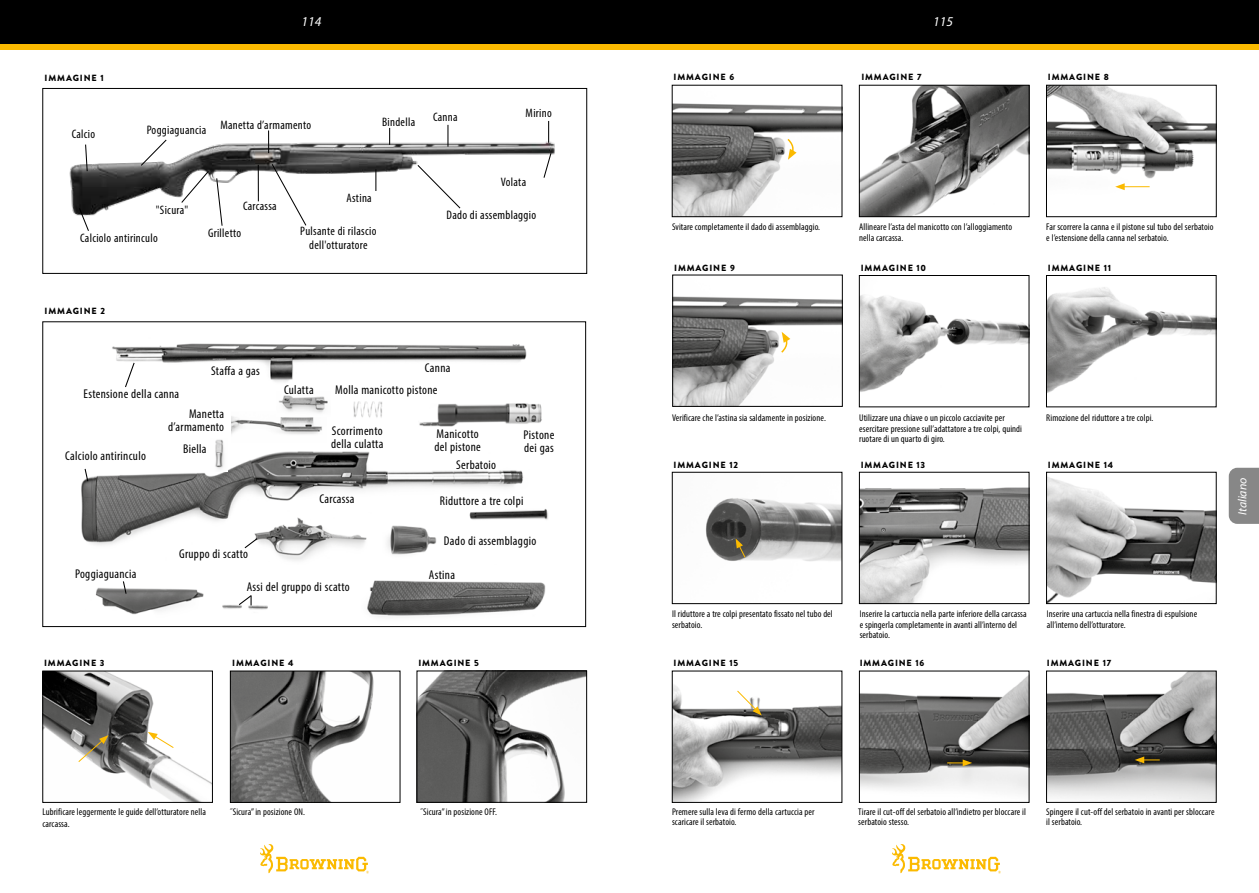
<style>
.page{position:relative;width:1259px;height:893px;background:#fff}
.page>*{position:absolute;margin:0;border:0;box-sizing:border-box;transform-origin:0 0}
.t1{font:italic 13.5px "Myriad Pro";color:#fff}
.t2{font:condensed 12.75px/12.8px "Myriad Pro";letter-spacing:.025em;color:#000}
.t3{font:condensed 12.3px/14.4px "Myriad Pro";letter-spacing:.025em;color:#000;text-align:center}
.t4{font:italic 12px "Myriad Pro";color:#fff}
.t5{font:condensed 9.75px/10.5px "Myriad Pro";letter-spacing:.01em;color:#000}
.t6{font:900 9px "Brandon Grotesque";letter-spacing:.095em;color:#000}
</style>
<div class="page">
<div style="left:0;top:0;width:1259px;height:45px;background:#000"></div>
<div style="left:0;top:44px;width:1259px;height:5px;background:#fbba00"></div>
<svg style="left:260px;top:844px;width:109px;height:29px"></svg>
<svg style="left:892px;top:844px;width:108px;height:29px"></svg>
<img style="left:69px;top:137px;width:486px;height:79px">
<div style="left:43px;top:88px;width:544px;height:186px;border:1px solid #000"></div>
<svg style="left:447px;top:125px;width:1px;height:22px"></svg>
<svg style="left:543px;top:152px;width:9px;height:27px"></svg>
<svg style="left:375px;top:169px;width:1px;height:22px"></svg>
<hr style="left:258px;top:165px;width:1px;height:36px;background:#000">
<svg style="left:216px;top:177px;width:7px;height:49px"></svg>
<svg style="left:84px;top:143px;width:4px;height:29px"></svg>
<svg style="left:389px;top:128px;width:1px;height:17px"></svg>
<svg style="left:180px;top:170px;width:30px;height:34px"></svg>
<svg style="left:271px;top:163px;width:36px;height:63px"></svg>
<svg style="left:416px;top:164px;width:45px;height:46px"></svg>
<svg style="left:268px;top:130px;width:1px;height:23px"></svg>
<svg style="left:78px;top:207px;width:12px;height:24px"></svg>
<svg style="left:548px;top:121px;width:1px;height:22px"></svg>
<svg style="left:140px;top:139px;width:28px;height:28px"></svg>
<div style="left:1228px;top:468px;width:31px;height:56px;background:#878787"></div>
<img style="left:674px;top:103px;width:166px;height:112px">
<div style="left:672px;top:85px;width:170px;height:132px;border:1px solid #000"></div>
<img style="left:1048px;top:87px;width:166px;height:104px">
<div style="left:1046px;top:85px;width:170px;height:132px;border:1px solid #000"></div>
<svg style="left:1115px;top:183px;width:34px;height:7px"></svg>
<img style="left:674px;top:296px;width:166px;height:109px">
<div style="left:672px;top:275px;width:170px;height:132px;border:1px solid #000"></div>
<img style="left:705px;top:498px;width:135px;height:63px">
<div style="left:672px;top:472px;width:170px;height:132px;border:1px solid #000"></div>
<svg style="left:735px;top:538px;width:11px;height:20px"></svg>
<img style="left:861px;top:295px;width:166px;height:97px">
<div style="left:859px;top:275px;width:170px;height:132px;border:1px solid #000"></div>
<img style="left:1048px;top:287px;width:166px;height:106px">
<div style="left:1046px;top:275px;width:170px;height:132px;border:1px solid #000"></div>
<img style="left:1048px;top:477px;width:166px;height:125px">
<div style="left:1046px;top:472px;width:170px;height:132px;border:1px solid #000"></div>
<img style="left:861px;top:487px;width:166px;height:115px">
<div style="left:859px;top:472px;width:170px;height:132px;border:1px solid #000"></div>
<img style="left:861px;top:676px;width:166px;height:116px">
<div style="left:859px;top:671px;width:170px;height:132px;border:1px solid #000"></div>
<svg style="left:947px;top:759px;width:25px;height:7px"></svg>
<img style="left:1048px;top:673px;width:166px;height:128px">
<div style="left:1046px;top:671px;width:170px;height:132px;border:1px solid #000"></div>
<svg style="left:1134px;top:756px;width:25px;height:7px"></svg>
<img style="left:674px;top:685px;width:166px;height:116px">
<div style="left:672px;top:671px;width:170px;height:132px;border:1px solid #000"></div>
<svg style="left:736px;top:690px;width:25px;height:25px"></svg>
<img style="left:419px;top:673px;width:166px;height:127px">
<div style="left:417px;top:671px;width:170px;height:131px;border:1px solid #000"></div>
<img style="left:45px;top:673px;width:166px;height:128px">
<div style="left:43px;top:671px;width:170px;height:132px;border:1px solid #000"></div>
<img style="left:232px;top:673px;width:142px;height:128px">
<div style="left:230px;top:671px;width:170px;height:132px;border:1px solid #000"></div>
<img style="left:81px;top:451px;width:442px;height:94px">
<img style="left:112px;top:343px;width:415px;height:39px">
<img style="left:232px;top:416px;width:90px;height:18px">
<img style="left:279px;top:395px;width:49px;height:18px">
<img style="left:361px;top:580px;width:193px;height:48px">
<img style="left:247px;top:509px;width:125px;height:52px">
<img style="left:222px;top:605px;width:46px;height:5px">
<img style="left:419px;top:403px;width:123px;height:24px">
<img style="left:353px;top:401px;width:29px;height:17px">
<img style="left:464px;top:501px;width:84px;height:21px">
<svg style="left:124px;top:362px;width:11px;height:26px"></svg>
<svg style="left:84px;top:468px;width:5px;height:14px"></svg>
<svg style="left:243px;top:537px;width:15px;height:12px"></svg>
<svg style="left:238px;top:595px;width:14px;height:11px"></svg>
<img style="left:95px;top:588px;width:109px;height:27px">
<img style="left:382px;top:521px;width:58px;height:34px">
<img style="left:211px;top:439px;width:16px;height:32px">
<svg style="left:122px;top:581px;width:5px;height:14px"></svg>
<div style="left:43px;top:322px;width:543px;height:305px;border:1px solid #000"></div>
<img style="left:861px;top:87px;width:166px;height:128px">
<div style="left:859px;top:85px;width:170px;height:132px;border:1px solid #000"></div>
<svg style="left:779px;top:332px;width:11px;height:22px"></svg>
<svg style="left:786px;top:137px;width:10px;height:23px"></svg>
<svg style="left:148px;top:732px;width:26px;height:17px"></svg>
<svg style="left:78px;top:735px;width:30px;height:28px"></svg>
<p class="t6" style="left:45px;top:72px;width:61px">IMMAGINE 1</p>
<p class="t3" style="left:72px;top:126px;width:25px">Calcio</p>
<h1 class="t1" style="left:301px;top:13px;width:21px">114</h1>
<h1 class="t1" style="left:933px;top:13px;width:21px">115</h1>
<p class="t3" style="left:147px;top:123px;width:61px">Poggiaguancia</p>
<p class="t3" style="left:220px;top:117px;width:92px">Manetta d’armamento</p>
<p class="t3" style="left:382px;top:115px;width:35px">Bindella</p>
<p class="t3" style="left:433px;top:110px;width:26px">Canna</p>
<p class="t3" style="left:525px;top:106px;width:28px">Mirino</p>
<p class="t3" style="left:501px;top:175px;width:27px">Volata</p>
<p class="t6" style="left:673px;top:71px;width:62px">IMMAGINE 6</p>
<p class="t6" style="left:861px;top:71px;width:62px">IMMAGINE 7</p>
<p class="t3" style="left:156px;top:202px;width:34px">"Sicura"</p>
<p class="t3" style="left:80px;top:231px;width:79px">Calciolo antirinculo</p>
<p class="t3" style="left:243px;top:199px;width:35px">Carcassa</p>
<p class="t3" style="left:208px;top:225px;width:35px">Grilletto</p>
<p class="t3" style="left:346px;top:190px;width:27px">Astina</p>
<p class="t3" style="left:300px;top:223px;width:78px">Pulsante di rilascio dell'otturatore</p>
<p class="t3" style="left:446px;top:208px;width:91px">Dado di assemblaggio</p>
<p class="t6" style="left:45px;top:305px;width:62px">IMMAGINE 2</p>
<h2 class="t2" style="left:84px;top:387px;width:97px">Estensione della canna</h2>
<h2 class="t2" style="left:211px;top:364px;width:50px">Staffa a gas</h2>
<h2 class="t2" style="left:65px;top:450px;width:82px">Calciolo antirinculo</h2>
<h2 class="t2" style="left:168px;top:407px;width:58px;text-align:right">Manetta d’armamento</h2>
<h2 class="t2" style="left:183px;top:442px;width:25px">Biella</h2>
<h2 class="t2" style="left:179px;top:547px;width:70px">Gruppo di scatto</h2>
<h2 class="t2" style="left:425px;top:362px;width:27px">Canna</h2>
<h2 class="t2" style="left:284px;top:383px;width:31px">Culatta</h2>
<h2 class="t2" style="left:335px;top:383px;width:104px">Molla manicotto pistone</h2>
<h2 class="t2" style="left:331px;top:424px;width:54px">Scorrimento della culatta</h2>
<h2 class="t2" style="left:523px;top:428px;width:32px">Pistone dei gas</h2>
<h2 class="t2" style="left:434px;top:428px;width:48px">Manicotto del pistone</h2>
<h2 class="t2" style="left:456px;top:458px;width:41px">Serbatoio</h2>
<h2 class="t2" style="left:319px;top:492px;width:37px">Carcassa</h2>
<h2 class="t2" style="left:440px;top:494px;width:85px">Riduttore a tre colpi</h2>
<h2 class="t2" style="left:444px;top:534px;width:94px">Dado di assemblaggio</h2>
<h2 class="t2" style="left:75px;top:568px;width:63px">Poggiaguancia</h2>
<h2 class="t2" style="left:247px;top:580px;width:105px">Assi del gruppo di scatto</h2>
<h2 class="t2" style="left:429px;top:568px;width:28px">Astina</h2>
<p class="t5" style="left:672px;top:222px;width:150px">Svitare completamente il dado di assemblaggio.</p>
<p class="t6" style="left:674px;top:262px;width:62px">IMMAGINE 9</p>
<p class="t5" style="left:859px;top:222px;width:154px">Allineare l’asta del manicotto con l’alloggiamento nella carcassa.</p>
<p class="t6" style="left:860px;top:262px;width:67px">IMMAGINE 10</p>
<p class="t5" style="left:672px;top:413px;width:155px">Verificare che l’astina sia saldamente in posizione.</p>
<p class="t6" style="left:673px;top:458px;width:66px">IMMAGINE 12</p>
<p class="t5" style="left:859px;top:413px;width:164px">Utilizzare una chiave o un piccolo cacciavite per esercitare pressione sull’adattatore a tre colpi, quindi ruotare di un quarto di giro.</p>
<p class="t6" style="left:860px;top:458px;width:66px">IMMAGINE 13</p>
<p class="t5" style="left:672px;top:608px;width:162px">Il riduttore a tre colpi presentato fissato nel tubo del serbatoio.</p>
<p class="t5" style="left:859px;top:608px;width:169px">Inserire la cartuccia nella parte inferiore della carcassa e spingerla completamente in avanti all’interno del serbatoio.</p>
<p class="t6" style="left:44px;top:657px;width:62px">IMMAGINE 3</p>
<p class="t6" style="left:232px;top:657px;width:63px">IMMAGINE 4</p>
<p class="t6" style="left:418px;top:657px;width:62px">IMMAGINE 5</p>
<p class="t6" style="left:859px;top:657px;width:66px">IMMAGINE 16</p>
<p class="t6" style="left:673px;top:657px;width:66px">IMMAGINE 15</p>
<p class="t6" style="left:1048px;top:71px;width:62px">IMMAGINE 8</p>
<p class="t5" style="left:1046px;top:222px;width:169px">Far scorrere la canna e il pistone sul tubo del serbatoio e l’estensione della canna nel serbatoio.</p>
<p class="t6" style="left:1048px;top:262px;width:65px">IMMAGINE 11</p>
<p class="t5" style="left:1046px;top:413px;width:109px">Rimozione del riduttore a tre colpi.</p>
<p class="t6" style="left:1048px;top:458px;width:67px">IMMAGINE 14</p>
<p class="t5" style="left:1046px;top:608px;width:152px">Inserire una cartuccia nella finestra di espulsione all’interno dell’otturatore.</p>
<p class="t6" style="left:1047px;top:657px;width:66px">IMMAGINE 17</p>
<p class="t4" style="left:1235px;top:515px;width:39px;rotate:-90deg">Italiano</p>
<p class="t5" style="left:43px;top:806px;width:165px;line-height:11.7px">Lubrificare leggermente le guide dell’otturatore nella carcassa.</p>
<p class="t5" style="left:230px;top:806px;width:77px">˝Sicura” in posizione ON.</p>
<p class="t5" style="left:420px;top:806px;width:78px">˝Sicura” in posizione OFF.</p>
<p class="t5" style="left:672px;top:806px;width:144px">Premere sulla leva di fermo della cartuccia per scaricare il serbatoio.</p>
<p class="t5" style="left:858px;top:806px;width:169px">Tirare il cut-off del serbatoio all’indietro per bloccare il serbatoio stesso.</p>
<p class="t5" style="left:1046px;top:806px;width:170px">Spingere il cut-off del serbatoio in avanti per sbloccare il serbatoio.</p>
</div>
